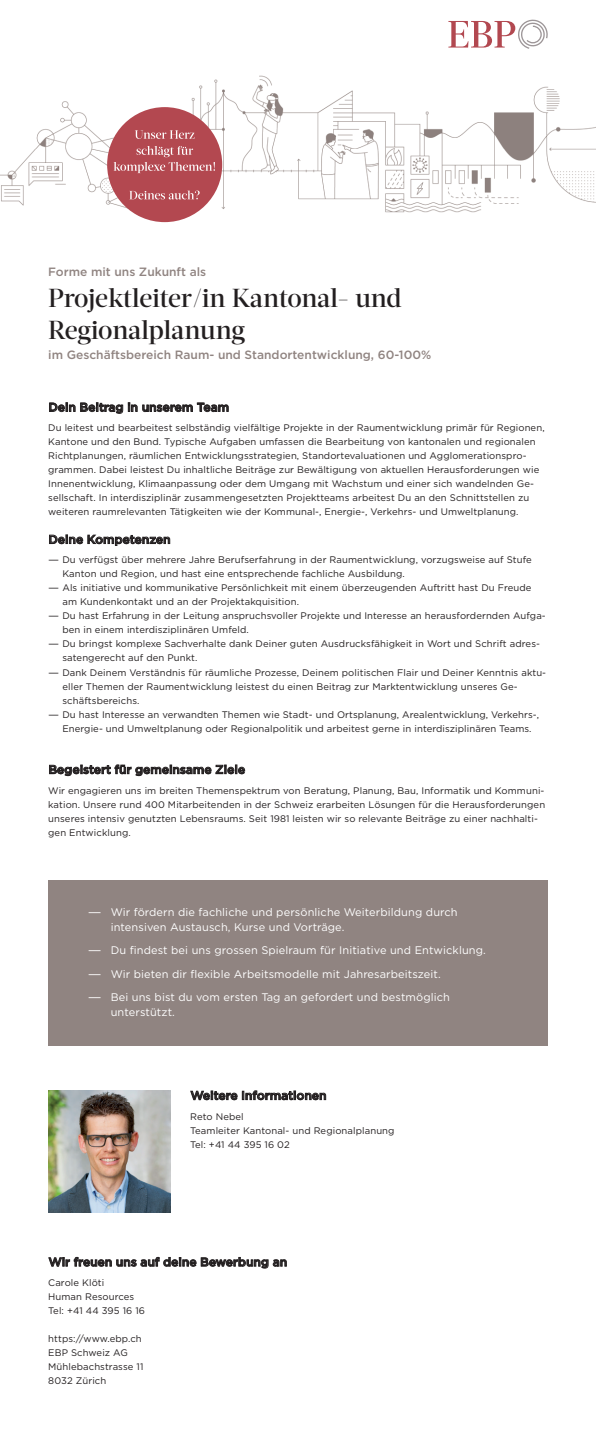
<style>
.page{position:relative;width:596px;height:1429px;background:#fff}
.page>*{position:absolute;margin:0;border:0;box-sizing:border-box;transform-origin:0 0}
.t1{font:500 26px/31.2px "Acta Headline";letter-spacing:-.015em;color:#231f20}
.t2{font:500 12px "Gotham";color:#231f20}
.t3{font:500 12px "Gotham";color:#908481}
.t4{font:11px/15px "Gotham";letter-spacing:.01em;color:#fff;scale:1.4 1}
.t5{font:9.5px/14px "Gotham";letter-spacing:.01em;color:#231f20}
.t6{font:9.5px/14px "Gotham";letter-spacing:.01em;color:#231f20;scale:1.3 1}
</style>
<div class="page">
<svg style="left:448px;top:20px;width:99px;height:29px"></svg>
<img style="left:0;top:75px;width:595px;height:148px">
<div style="left:48px;top:880px;width:499px;height:165px;background:#908481"></div>
<img style="left:48px;top:1090px;width:122px;height:122px">
<div style="left:107px;top:107px;width:115px;height:115px;background:#b34850;border-radius:50%"></div>
<svg style="left:129px;top:190px;width:70px;height:9px"></svg>
<svg style="left:113px;top:146px;width:102px;height:27px"></svg>
<svg style="left:135px;top:130px;width:59px;height:9px"></svg>
<p class="t3" style="left:48px;top:268px;width:159px">Forme mit uns Zukunft als</p>
<h1 class="t1" style="left:48px;top:283px;width:355px">Projektleiter/in Kantonal- und<br>Regionalplanung</h1>
<p class="t3" style="left:48px;top:350px;width:384px">im Geschäftsbereich Raum- und Standortentwicklung, 60-100%</p>
<p class="t2" style="left:48px;top:403px;width:182px">Dein Beitrag in unserem Team</p>
<p class="t5" style="left:48px;top:421px;width:497px">Du leitest und bearbeitest selbständig vielfältige Projekte in der Raumentwicklung primär für Regionen, Kantone und den Bund. Typische Aufgaben umfassen die Bearbeitung von kantonalen und regionalen Richtplanungen, räumlichen Entwicklungsstrategien, Standortevaluationen und Agglomerationspro&shy;grammen. Dabei leistest Du inhaltliche Beiträge zur Bewältigung von aktuellen Herausforderungen wie Innenentwicklung, Klimaanpassung oder dem Umgang mit Wachstum und einer sich wandelnden Ge&shy;sellschaft. In interdisziplinär zusammengesetzten Projektteams arbeitest Du an den Schnittstellen zu weiteren raumrelevanten Tätigkeiten wie der Kommunal-, Energie-, Verkehrs- und Umweltplanung.</p>
<p class="t2" style="left:48px;top:535px;width:123px">Deine Kompetenzen</p>
<p class="t6" style="left:62px;top:554px;width:362px;text-indent:-14px">— Du verfügst über mehrere Jahre Berufserfahrung in der Raumentwicklung, vorzugsweise auf Stufe<br>Kanton und Region, und hast eine entsprechende fachliche Ausbildung.</p>
<p class="t6" style="left:62px;top:582px;width:362px;text-indent:-14px">— Als initiative und kommunikative Persönlichkeit mit einem überzeugenden Auftritt hast Du Freude am Kundenkontakt und an der Projektakquisition.</p>
<p class="t6" style="left:62px;top:610px;width:373px;text-indent:-14px">— Du hast Erfahrung in der Leitung anspruchsvoller Projekte und Interesse an herausfordernden Aufga&shy;ben in einem interdisziplinären Umfeld.</p>
<p class="t6" style="left:62px;top:638px;width:368px;text-indent:-14px">— Du bringst komplexe Sachverhalte dank Deiner guten Ausdrucksfähigkeit in Wort und Schrift adres&shy;satengerecht auf den Punkt.</p>
<p class="t6" style="left:62px;top:666px;width:373px;text-indent:-14px">— Dank Deinem Verständnis für räumliche Prozesse, Deinem politischen Flair und Deiner Kenntnis aktu&shy;eller Themen der Raumentwicklung leistest du einen Beitrag zur Marktentwicklung unseres Ge&shy;schäftsbereichs.</p>
<p class="t6" style="left:62px;top:708px;width:368px;text-indent:-14px">— Du hast Interesse an verwandten Themen wie Stadt- und Ortsplanung, Arealentwicklung, Verkehrs-,<br>Energie- und Umweltplanung oder Regionalpolitik und arbeitest gerne in interdisziplinären Teams.</p>
<p class="t2" style="left:48px;top:765px;width:198px">Begeistert für gemeinsame Ziele</p>
<p class="t5" style="left:48px;top:784px;width:498px">Wir engagieren uns im breiten Themenspektrum von Beratung, Planung, Bau, Informatik und Kommuni&shy;kation. Unsere rund 400 Mitarbeitenden in der Schweiz erarbeiten Lösungen für die Herausforderungen unseres intensiv genutzten Lebensraums. Seit 1981 leisten wir so relevante Beiträge zu einer nachhalti&shy;gen Entwicklung.</p>
<p class="t4" style="left:111px;top:905px;width:249px;text-indent:-23px">— Wir fördern die fachliche und persönliche Weiterbildung durch intensiven Austausch, Kurse und Vorträge.</p>
<p class="t4" style="left:88px;top:943px;width:285px">— Du findest bei uns grossen Spielraum für Initiative und Entwicklung.</p>
<p class="t4" style="left:88px;top:967px;width:253px">— Wir bieten dir flexible Arbeitsmodelle mit Jahresarbeitszeit.</p>
<p class="t4" style="left:111px;top:990px;width:244px;text-indent:-23px">— Bei uns bist du vom ersten Tag an gefordert und bestmöglich unterstützt.</p>
<p class="t2" style="left:190px;top:1091px;width:137px">Weitere Informationen</p>
<p class="t5" style="left:190px;top:1109px;width:206px">Reto Nebel<br>Teamleiter Kantonal- und Regionalplanung<br>Tel: +41 44 395 16 02</p>
<p class="t2" style="left:48px;top:1257px;width:240px">Wir freuen uns auf deine Bewerbung an</p>
<p class="t5" style="left:48px;top:1276px;width:98px">Carole Klöti<br>Human Resources<br>Tel: +41 44 395 16 16</p>
<p class="t5" style="left:48px;top:1332px;width:97px">https://www.ebp.ch<br>EBP Schweiz AG<br>Mühlebachstrasse 11<br>8032 Zürich</p>
</div>
